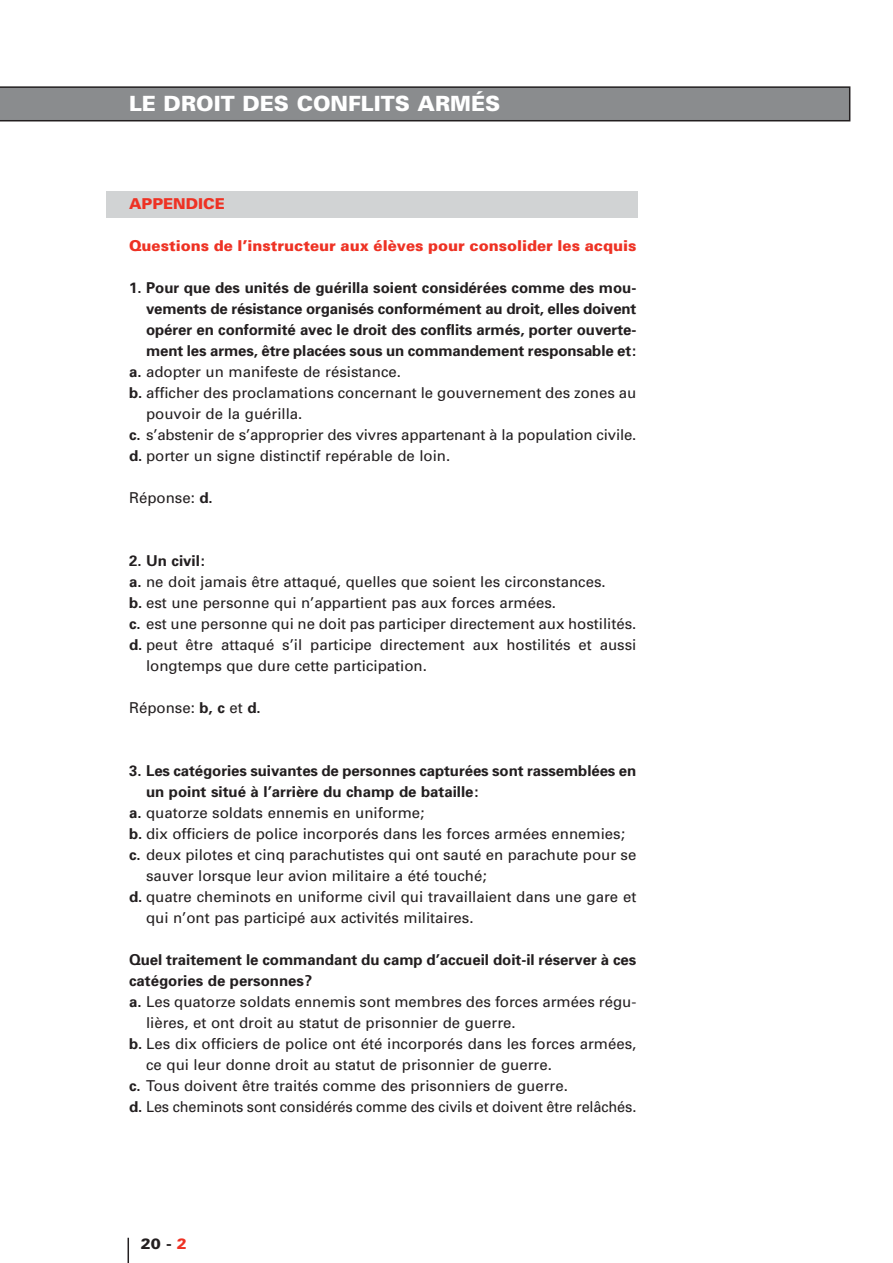
<style>
.page{position:relative;width:893px;height:1263px;background:#fff}
.page>*{position:absolute;margin:0;border:0;box-sizing:border-box;transform-origin:0 0}
.t1{font:900 21px "Univers";color:#fff}
.t2{font:15px "Univers";color:#231f20}
.t3{font:700 15px "Univers";letter-spacing:-.005em;color:#231f20}
.t4{font:900 15px "Univers";color:#ee3224}
.t5{font:900 15px "Univers";color:#231f20}
.s1{font-weight:700}
.s2{color:#ee3224}
</style>
<div class="page">
<div style="left:106px;top:191px;width:532px;height:26px;background:#d1d3d4"></div>
<svg style="left:0;top:86px;width:850px;height:35px;background:#838587"></svg>
<svg style="left:128px;top:1238px;width:1px;height:25px"></svg>
<h1 class="t1" style="left:129px;top:96px;width:373px">LE DROIT DES CONFLITS ARMÉS</h1>
<p class="t4" style="left:129px;top:198px;width:97px">APPENDICE</p>
<p class="t4" style="left:129px;top:240px;width:509px">Questions de l’instructeur aux élèves pour consolider les acquis</p>
<p class="t3" style="left:129px;top:282px;width:509px">1. Pour que des unités de guérilla soient considérées comme des mou-</p>
<p class="t3" style="left:146px;top:303px;width:492px">vements de résistance organisés conformément au droit, elles doivent</p>
<p class="t3" style="left:146px;top:324px;width:492px">opérer en conformité avec le droit des conflits armés, porter ouverte-</p>
<p class="t3" style="left:146px;top:345px;width:492px">ment les armes, être placées sous un commandement responsable et:</p>
<p class="t2" style="left:129px;top:366px;width:273px"><span class="s1">a.</span> adopter un manifeste de résistance.</p>
<p class="t2" style="left:129px;top:387px;width:509px"><span class="s1">b.</span> afficher des proclamations concernant le gouvernement des zones au</p>
<p class="t2" style="left:146px;top:408px;width:158px">pouvoir de la guérilla.</p>
<p class="t2" style="left:129px;top:429px;width:509px"><span class="s1">c.</span> s’abstenir de s’approprier des vivres appartenant à la population civile.</p>
<p class="t2" style="left:129px;top:450px;width:323px"><span class="s1">d.</span> porter un signe distinctif repérable de loin.</p>
<p class="t2" style="left:129px;top:492px;width:85px">Réponse: <span class="s1">d.</span></p>
<p class="t3" style="left:129px;top:555px;width:77px">2. Un civil:</p>
<p class="t2" style="left:129px;top:576px;width:478px"><span class="s1">a.</span> ne doit jamais être attaqué, quelles que soient les circonstances.</p>
<p class="t2" style="left:129px;top:597px;width:429px"><span class="s1">b.</span> est une personne qui n’appartient pas aux forces armées.</p>
<p class="t2" style="left:129px;top:618px;width:509px"><span class="s1">c.</span> est une personne qui ne doit pas participer directement aux hostilités.</p>
<p class="t2" style="left:129px;top:639px;width:509px"><span class="s1">d.</span> peut être attaqué s’il participe directement aux hostilités et aussi</p>
<p class="t2" style="left:146px;top:660px;width:282px">longtemps que dure cette participation.</p>
<p class="t2" style="left:129px;top:702px;width:133px">Réponse: <span class="s1">b, c</span> et <span class="s1">d.</span></p>
<p class="t3" style="left:129px;top:765px;width:509px">3. Les catégories suivantes de personnes capturées sont rassemblées en</p>
<p class="t3" style="left:146px;top:786px;width:334px">un point situé à l’arrière du champ de bataille:</p>
<p class="t2" style="left:129px;top:807px;width:297px"><span class="s1">a.</span> quatorze soldats ennemis en uniforme;</p>
<p class="t2" style="left:129px;top:828px;width:497px"><span class="s1">b.</span> dix officiers de police incorporés dans les forces armées ennemies;</p>
<p class="t2" style="left:129px;top:849px;width:509px"><span class="s1">c.</span> deux pilotes et cinq parachutistes qui ont sauté en parachute pour se</p>
<p class="t2" style="left:146px;top:870px;width:342px">sauver lorsque leur avion militaire a été touché;</p>
<p class="t2" style="left:129px;top:891px;width:509px"><span class="s1">d.</span> quatre cheminots en uniforme civil qui travaillaient dans une gare et</p>
<p class="t2" style="left:146px;top:912px;width:329px">qui n’ont pas participé aux activités militaires.</p>
<p class="t3" style="left:129px;top:954px;width:509px">Quel traitement le commandant du camp d’accueil doit-il réserver à ces</p>
<p class="t3" style="left:129px;top:975px;width:185px">catégories de personnes?</p>
<p class="t2" style="left:129px;top:996px;width:509px"><span class="s1">a.</span> Les quatorze soldats ennemis sont membres des forces armées régu-</p>
<p class="t2" style="left:146px;top:1017px;width:371px">lières, et ont droit au statut de prisonnier de guerre.</p>
<p class="t2" style="left:129px;top:1038px;width:509px"><span class="s1">b.</span> Les dix officiers de police ont été incorporés dans les forces armées,</p>
<p class="t2" style="left:146px;top:1059px;width:407px">ce qui leur donne droit au statut de prisonnier de guerre.</p>
<p class="t2" style="left:129px;top:1080px;width:440px"><span class="s1">c.</span> Tous doivent être traités comme des prisonniers de guerre.</p>
<p class="t2" style="left:129px;top:1101px;width:509px"><span class="s1">d.</span> Les cheminots sont considérés comme des civils et doivent être relâchés.</p>
<p class="t5" style="left:141px;top:1238px;width:47px">20 - <span class="s2">2</span></p>
</div>
